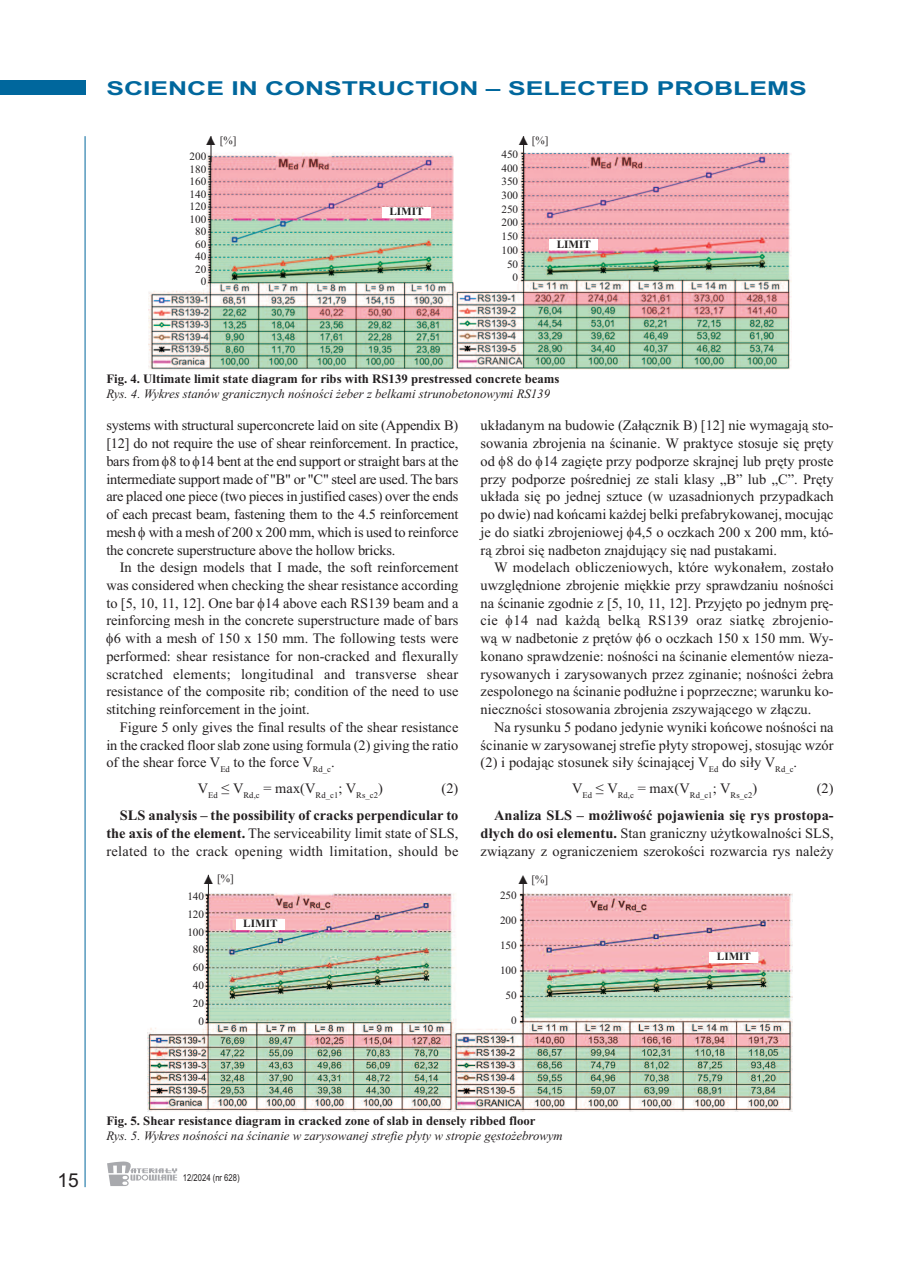
<style>
.page{position:relative;width:906px;height:1268px;background:#fff}
.page>*{position:absolute;margin:0;border:0;box-sizing:border-box;transform-origin:0 0}
.t1{font:700 19.2px "Arial";color:#00679d;scale:1.38 1}
.t2{font:19.2px "Arial";color:#231f20}
.t3{font:14.4px/17.7px "Times New Roman";color:#231f20;text-align:justify}
.t4{font:14.4px "Times New Roman";letter-spacing:.02em;color:#231f20}
.t5{font:italic 12.75px "Times New Roman";color:#231f20}
.t6{font:700 12.75px "Times New Roman";color:#231f20}
.t7{font:12.75px "Arial";color:#231f20}
.t8{font:11.25px/12.5px "Times New Roman";color:#231f20;text-align:right}
.t9{font:700 11.25px "Times New Roman";color:#231f20}
.t10{font:9.6px "Arial";color:#231f20;scale:.8 1}
.t11{font:8.7px "Times New Roman";letter-spacing:.005em;color:#231f20}
.s1{font-family:"Arial";font-size:12.75px}
.s2{font-weight:700}
</style>
<div class="page">
<div style="left:0;top:81px;width:85px;height:14px;background:#00679d"></div>
<hr style="left:85px;top:136px;width:1px;height:1050px;background:#00679d">
<svg style="left:107px;top:1161px;width:70px;height:24px"></svg>
<img style="left:148px;top:148px;width:643px;height:222px">
<img style="left:148px;top:888px;width:644px;height:222px">
<div style="left:382px;top:207px;width:49px;height:10px;background:#fff"></div>
<div style="left:549px;top:239px;width:49px;height:11px;background:#fff"></div>
<div style="left:236px;top:918px;width:49px;height:11px;background:#fff"></div>
<div style="left:709px;top:951px;width:49px;height:11px;background:#fff"></div>
<div style="left:204px;top:136px;width:14px;height:14px;background:#fff"></div>
<svg style="left:211px;top:136px;width:1px;height:26px"></svg>
<svg style="left:523px;top:136px;width:1px;height:21px"></svg>
<div style="left:220px;top:136px;width:20px;height:13px;background:#fff"></div>
<div style="left:186px;top:153px;width:20px;height:135px;background:#fff"></div>
<div style="left:184px;top:891px;width:20px;height:136px;background:#fff"></div>
<div style="left:497px;top:150px;width:21px;height:133px;background:#fff"></div>
<div style="left:496px;top:890px;width:21px;height:136px;background:#fff"></div>
<div style="left:517px;top:874px;width:13px;height:15px;background:#fff"></div>
<div style="left:531px;top:136px;width:21px;height:13px;background:#fff"></div>
<svg style="left:208px;top:874px;width:1px;height:23px"></svg>
<svg style="left:523px;top:878px;width:1px;height:21px"></svg>
<h1 class="t1" style="left:106px;top:77px;width:509px">SCIENCE IN CONSTRUCTION – SELECTED PROBLEMS</h1>
<p class="t8" style="left:204px;top:134px;width:33px"><span class="s1">▲</span> [%]</p>
<p class="t7" style="left:517px;top:134px;width:14px">▲</p>
<p class="t8" style="left:531px;top:134px;width:18px">[%]</p>
<p class="t8" style="left:189px;top:150px;width:18px">200<br>180<br>160<br>140<br>120<br>100<br>80<br>60<br>40<br>20<br>0</p>
<p class="t9" style="left:389px;top:204px;width:36px">LIMIT</p>
<p class="t8" style="left:501px;top:147px;width:18px;line-height:13.6px">450<br>400<br>350<br>300<br>250<br>200<br>150<br>100<br>50<br>0</p>
<p class="t9" style="left:557px;top:237px;width:36px">LIMIT</p>
<p class="t6" style="left:106px;top:371px;width:455px">Fig. 4. Ultimate limit state diagram for ribs with RS139 prestressed concrete beams</p>
<p class="t5" style="left:106px;top:385px;width:445px">Rys. 4. Wykres stanów granicznych nośności żeber z belkami strunobetonowymi RS139</p>
<p class="t3" style="left:106px;top:416px;width:353px">systems with structural superconcrete laid on site (Appendix B) [12] do not require the use of shear reinforcement. In practice, bars from 8 to 14 bent at the end support or straight bars at the intermediate support made of "B" or "C" steel are used. The bars are placed one piece (two pieces in justified cases) over the ends of each precast beam, fastening them to the 4.5 reinforcement mesh with a mesh of 200 x 200 mm, which is used to reinforce the concrete superstructure above the hollow bricks.</p>
<p class="t3" style="left:120px;top:558px;width:340px">In the design models that I made, the soft reinforcement</p>
<p class="t3" style="left:106px;top:576px;width:353px">was considered when checking the shear resistance according</p>
<p class="t3" style="left:106px;top:593px;width:353px">to [5, 10, 11, 12]. One bar 14 above each RS139 beam and a</p>
<p class="t3" style="left:106px;top:611px;width:353px">reinforcing mesh in the concrete superstructure made of bars</p>
<p class="t3" style="left:114px;top:629px;width:346px">6 with a mesh of 150 x 150 mm. The following tests were</p>
<p class="t3" style="left:106px;top:647px;width:353px">performed: shear resistance for non-cracked and flexurally</p>
<p class="t4" style="left:106px;top:665px;width:353px">scratched elements; longitudinal and transverse shear</p>
<p class="t3" style="left:106px;top:682px;width:353px">resistance of the composite rib; condition of the need to use</p>
<p class="t3" style="left:106px;top:700px;width:205px">stitching reinforcement in the joint.</p>
<p class="t3" style="left:120px;top:717px;width:340px">Figure 5 only gives the final results of the shear resistance</p>
<p class="t3" style="left:106px;top:735px;width:353px">in the cracked floor slab zone using formula (2) giving the ratio</p>
<p class="t3" style="left:106px;top:753px;width:230px">of the shear force V<sub>Ed</sub> to the force V<sub>Rd_c</sub>.</p>
<p class="t11" style="left:198px;top:790px;width:187px"><sup>V</sup>Ed <sup>≤</sup> <sup>V</sup>Rd,c <sup>=</sup> <sup>max(V</sup>Rd_c1<sup>;</sup> <sup>V</sup>Rs_c2<sup>)</sup></p>
<p class="t3" style="left:441px;top:779px;width:18px">(2)</p>
<p class="t3" style="left:106px;top:806px;width:353px;text-indent:14px"><span class="s2">SLS analysis – the possibility of cracks perpendicular to the axis of the element.</span> The serviceability limit state of SLS, related to the crack opening width limitation, should be</p>
<p class="t3" style="left:480px;top:416px;width:354px">układanym na budowie (Załącznik B) [12] nie wymagają sto&shy;sowania zbrojenia na ścinanie. W praktyce stosuje się pręty od 8 do 14 zagięte przy podporze skrajnej lub pręty proste przy podporze pośredniej ze stali klasy „B” lub „C”. Pręty układa się po jednej sztuce (w uzasadnionych przypadkach po dwie) nad końcami każdej belki prefabrykowanej, mocując je do siatki zbrojeniowej 4,5 o oczkach 200 x 200 mm, któ&shy;rą zbroi się nadbeton znajdujący się nad pustakami.</p>
<p class="t3" style="left:480px;top:558px;width:354px;text-indent:14px">W modelach obliczeniowych, które wykonałem, zostało uwzględnione zbrojenie miękkie przy sprawdzaniu nośności na ścinanie zgodnie z [5, 10, 11, 12]. Przyjęto po jednym prę&shy;cie 14 nad każdą belką RS139 oraz siatkę zbrojenio&shy;wą w nadbetonie z prętów 6 o oczkach 150 x 150 mm. Wy&shy;konano sprawdzenie: nośności na ścinanie elementów nieza&shy;rysowanych i zarysowanych przez zginanie; nośności żebra zespolonego na ścinanie podłużne i poprzeczne; warunku ko&shy;nieczności stosowania zbrojenia zszywającego w złączu.</p>
<p class="t3" style="left:480px;top:717px;width:354px;text-indent:14px">Na rysunku 5 podano jedynie wyniki końcowe nośności na ścinanie w zarysowanej strefie płyty stropowej, stosując wzór (2) i podając stosunek siły ścinającej V<sub>Ed</sub> do siły V<sub>Rd_c</sub>.</p>
<p class="t11" style="left:572px;top:790px;width:187px"><sup>V</sup>Ed <sup>≤</sup> <sup>V</sup>Rd,c <sup>=</sup> <sup>max(V</sup>Rd_c1<sup>;</sup> <sup>V</sup>Rs_c2<sup>)</sup></p>
<p class="t3" style="left:816px;top:779px;width:18px">(2)</p>
<p class="t3" style="left:480px;top:806px;width:354px;text-indent:14px"><span class="s2">Analiza SLS – możliwość pojawienia się rys prostopa&shy;dłych do osi elementu.</span> Stan graniczny użytkowalności SLS, związany z ograniczeniem szerokości rozwarcia rys należy</p>
<p class="t8" style="left:202px;top:871px;width:33px"><span class="s1">▲</span> [%]</p>
<p class="t8" style="left:517px;top:872px;width:33px"><span class="s1">▲</span> [%]</p>
<p class="t8" style="left:187px;top:886px;width:18px;line-height:17.9px">140<br>120<br>100<br>80<br>60<br>40<br>20<br>0</p>
<p class="t9" style="left:243px;top:916px;width:36px">LIMIT</p>
<p class="t8" style="left:500px;top:888px;width:18px">250</p>
<p class="t8" style="left:500px;top:913px;width:18px">200</p>
<p class="t8" style="left:500px;top:938px;width:18px">150</p>
<p class="t8" style="left:500px;top:963px;width:18px">100</p>
<p class="t8" style="left:505px;top:988px;width:13px">50</p>
<p class="t8" style="left:511px;top:1013px;width:7px">0</p>
<p class="t9" style="left:717px;top:949px;width:36px">LIMIT</p>
<h1 class="t2" style="left:57px;top:1168px;width:23px">15</h1>
<p class="t6" style="left:106px;top:1113px;width:431px">Fig. 5. Shear resistance diagram in cracked zone of slab in densely ribbed floor</p>
<p class="t5" style="left:106px;top:1127px;width:458px">Rys. 5. Wykres nośności na ścinanie w zarysowanej strefie płyty w stropie gęstożebrowym</p>
<p class="t10" style="left:183px;top:1171px;width:72px">12/2024 (nr 628)</p>
</div>
